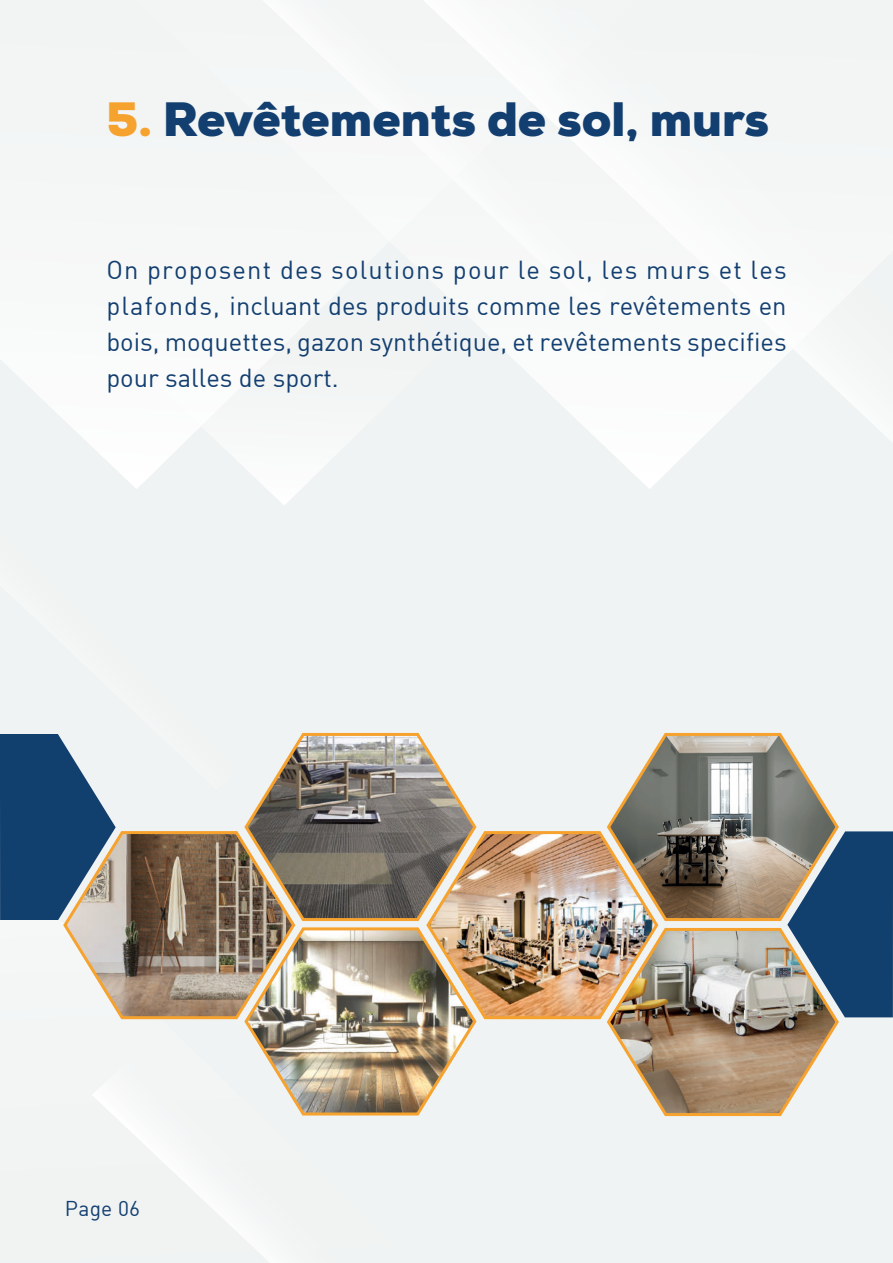
<style>
.page{position:relative;width:893px;height:1263px;background:#edf0f0}
.page>*{position:absolute;margin:0;border:0;box-sizing:border-box;transform-origin:0 0}
.t1{font:900 48.15px "Nexa";color:#133f70}
.t2{font:25.5px/36px "DIN";color:#133f70;text-align:justify}
.t3{font:21px "DIN";letter-spacing:.01em;color:#133f70}
.s1{color:#f6a22f}
</style>
<div class="page">
<svg style="left:636px;top:443px;width:60px;height:46px"></svg>
<div style="left:636px;top:154px;width:257px;height:289px;background:#f7f8f8"></div>
<div style="left:463px;top:310px;width:173px;height:166px;background:#f8f9f9"></div>
<svg style="left:269px;top:312px;width:71px;height:193px"></svg>
<div style="left:263px;top:0;width:380px;height:310px;background:#f6f7f7"></div>
<div style="left:0;top:283px;width:269px;height:208px;background:#f8f9f9"></div>
<svg style="left:92px;top:1081px;width:191px;height:182px"></svg>
<svg style="left:0;top:734px;width:116px;height:186px"></svg>
<div style="left:787px;top:831px;width:106px;height:186px;background:#12406e"></div>
<img style="left:426px;top:831px;width:233px;height:189px">
<svg style="left:605px;top:733px;width:236px;height:189px"></svg>
<svg style="left:61px;top:828px;width:234px;height:192px;background:#998b7d"></svg>
<img style="left:243px;top:925px;width:235px;height:192px">
<img style="left:605px;top:925px;width:236px;height:191px">
<img style="left:243px;top:733px;width:235px;height:189px">
<h1 class="t1" style="left:106px;top:88px;width:664px"><span class="s1">5.</span> Revêtements de sol, murs</h1>
<p class="t2" style="left:106px;top:251px;width:682px">On proposent des solutions pour le sol, les murs et les plafonds, incluant des produits comme les revêtements en bois, moquettes, gazon synthétique, et revêtements specifies pour salles de sport.</p>
<p class="t3" style="left:65px;top:1195px;width:77px">Page 06</p>
</div>
